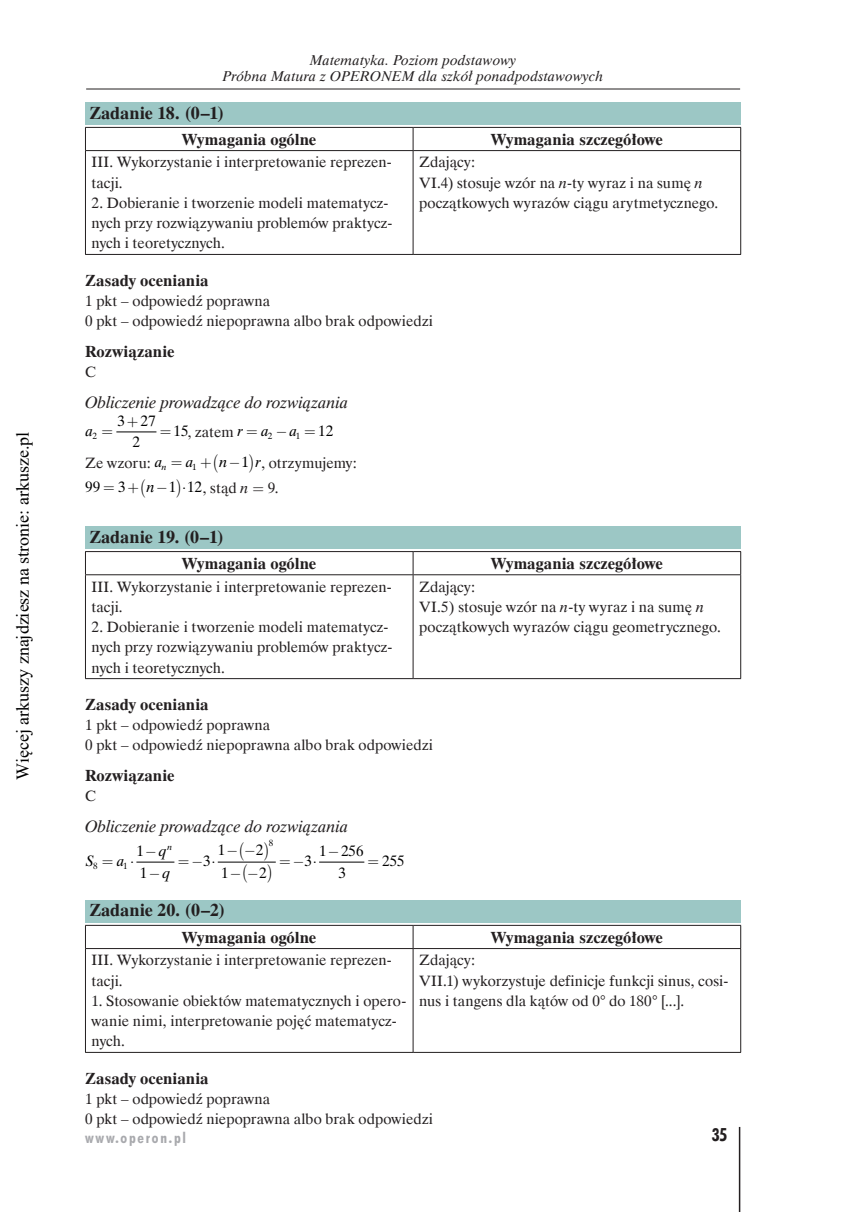
<style>
.page{position:relative;width:868px;height:1212px;background:#fff}
.page>*{position:absolute;margin:0;border:0;box-sizing:border-box;transform-origin:0 0}
.t1{font:700 18px "Dutch 801 EU";color:#231f20}
.t2{font:18px "Times New Roman";color:#000}
.t3{font:18px "Futura Bd Cn EU";color:#231f20}
.t4{font:700 16.5px "Dutch 801 EU";color:#231f20}
.t5{font:italic 16.5px "Dutch 801 EU";letter-spacing:.005em;color:#231f20}
.t6{font:15px/20.2px "Dutch 801 EU";color:#231f20}
.t7{font:15px/21.1px "Dutch 801 EU";color:#000;text-align:center}
.t8{font:15px "Futura Bd Cn EU";letter-spacing:.12em;color:#a8a9ad}
.t9{font:italic 15px "Dutch 801 EU";color:#000}
.t10{font:italic 14.25px/16.5px "Dutch 801 EU";letter-spacing:.02em;color:#231f20;text-align:center}
.t11{font:9px "Dutch 801 EU";color:#000}
.t12{font:italic 9px "Dutch 801 EU";color:#000}
.s1{font-style:italic}
.s2{color:#000}
.s3{font-style:italic;color:#000}
.s4{font-style:normal}
</style>
<div class="page">
<hr style="left:86px;top:89px;width:654px;height:1px;background:#231f20">
<hr style="left:738px;top:1127px;width:2px;height:85px;background:#231f20">
<div style="left:85px;top:102px;width:655px;height:22px;background:#9cc7c5"></div>
<div style="left:85px;top:526px;width:655px;height:22px;background:#9cc7c5"></div>
<div style="left:85px;top:900px;width:655px;height:22px;background:#9cc7c5"></div>
<hr style="left:85px;top:127px;width:328px;height:1px;background:#231f20">
<svg style="left:85px;top:128px;width:1px;height:22px"></svg>
<hr style="left:413px;top:127px;width:328px;height:1px;background:#231f20">
<svg style="left:740px;top:128px;width:1px;height:22px"></svg>
<hr style="left:85px;top:150px;width:328px;height:1px;background:#231f20">
<hr style="left:85px;top:151px;width:1px;height:103px;background:#231f20">
<hr style="left:413px;top:150px;width:328px;height:1px;background:#231f20">
<hr style="left:740px;top:151px;width:1px;height:103px;background:#231f20">
<hr style="left:85px;top:254px;width:328px;height:1px;background:#231f20">
<hr style="left:413px;top:254px;width:328px;height:1px;background:#231f20">
<svg style="left:412px;top:128px;width:1px;height:22px"></svg>
<hr style="left:412px;top:151px;width:1px;height:103px;background:#231f20">
<hr style="left:116px;top:431px;width:40px;height:1px;background:#000">
<hr style="left:85px;top:551px;width:328px;height:1px;background:#231f20">
<svg style="left:85px;top:552px;width:1px;height:22px"></svg>
<hr style="left:413px;top:551px;width:328px;height:1px;background:#231f20">
<svg style="left:740px;top:552px;width:1px;height:22px"></svg>
<hr style="left:85px;top:574px;width:328px;height:1px;background:#231f20">
<hr style="left:85px;top:575px;width:1px;height:103px;background:#231f20">
<hr style="left:413px;top:574px;width:328px;height:1px;background:#231f20">
<hr style="left:740px;top:575px;width:1px;height:103px;background:#231f20">
<hr style="left:85px;top:678px;width:328px;height:1px;background:#231f20">
<hr style="left:413px;top:678px;width:328px;height:1px;background:#231f20">
<svg style="left:412px;top:552px;width:1px;height:22px"></svg>
<hr style="left:412px;top:575px;width:1px;height:103px;background:#231f20">
<hr style="left:136px;top:862px;width:38px;height:1px;background:#000">
<hr style="left:218px;top:862px;width:58px;height:1px;background:#000">
<hr style="left:319px;top:862px;width:45px;height:1px;background:#000">
<hr style="left:85px;top:925px;width:328px;height:1px;background:#231f20">
<svg style="left:85px;top:926px;width:1px;height:22px"></svg>
<hr style="left:413px;top:925px;width:328px;height:1px;background:#231f20">
<svg style="left:740px;top:926px;width:1px;height:22px"></svg>
<hr style="left:85px;top:948px;width:328px;height:1px;background:#231f20">
<hr style="left:85px;top:949px;width:1px;height:103px;background:#231f20">
<hr style="left:413px;top:948px;width:328px;height:1px;background:#231f20">
<hr style="left:740px;top:949px;width:1px;height:103px;background:#231f20">
<hr style="left:85px;top:1052px;width:328px;height:1px;background:#231f20">
<hr style="left:413px;top:1052px;width:328px;height:1px;background:#231f20">
<svg style="left:412px;top:926px;width:1px;height:22px"></svg>
<hr style="left:412px;top:949px;width:1px;height:103px;background:#231f20">
<svg style="left:240px;top:861px;width:7px;height:2px"></svg>
<svg style="left:264px;top:861px;width:7px;height:2px"></svg>
<p class="t2" style="left:10px;top:780px;width:350px;rotate:-90deg">Więcej arkuszy znajdziesz na stronie: arkusze.pl</p>
<p class="t10" style="left:223px;top:52px;width:382px">Matematyka. Poziom podstawowy<br>Próbna Matura z OPERONEM dla szkół ponadpodstawowych</p>
<p class="t1" style="left:89px;top:101px;width:137px">Zadanie 18. (0–1)</p>
<p class="t4" style="left:182px;top:129px;width:135px">Wymagania ogólne</p>
<p class="t4" style="left:491px;top:129px;width:173px">Wymagania szczegółowe</p>
<p class="t6" style="left:91px;top:152px;width:302px">III. Wykorzystanie i interpretowanie reprezen&shy;tacji.</p>
<p class="t6" style="left:91px;top:193px;width:302px">2. Dobieranie i tworzenie modeli matematycz&shy;nych przy rozwiązywaniu problemów praktycz&shy;nych i teoretycznych.</p>
<p class="t6" style="left:419px;top:152px;width:300px">Zdający:<br>VI.4) stosuje wzór na <span class="s1">n</span>-ty wyraz i na sumę <span class="s1">n </span>początkowych wyrazów ciągu arytmetycznego.</p>
<p class="t4" style="left:85px;top:270px;width:125px">Zasady oceniania</p>
<p class="t6" style="left:85px;top:291px;width:349px">1 pkt – odpowiedź poprawna<br>0 pkt – odpowiedź niepoprawna albo brak odpowiedzi</p>
<p class="t4" style="left:85px;top:341px;width:91px">Rozwiązanie</p>
<p class="t6" style="left:85px;top:362px;width:12px">C</p>
<p class="t5" style="left:85px;top:392px;width:265px">Obliczenie prowadzące do rozwiązania</p>
<p class="t9" style="left:86px;top:421px;width:12px">a<sub>2</sub></p>
<p class="t7" style="left:117px;top:411px;width:39px">3 27<br>2</p>
<p class="t6" style="left:173px;top:422px;width:71px"><span class="s2">15</span>, zatem <span class="s3">r</span></p>
<p class="t9" style="left:261px;top:421px;width:73px">a − a<sub>1</sub> <span class="s4">12</span></p>
<p class="t11" style="left:268px;top:430px;width:6px">2</p>
<p class="t6" style="left:85px;top:453px;width:79px">Ze wzoru: <span class="s3">a</span></p>
<p class="t9" style="left:186px;top:452px;width:9px">a</p>
<p class="t6" style="left:219px;top:453px;width:139px"><span class="s3">n</span><span class="s2">−1</span> , otrzymujemy:</p>
<p class="t9" style="left:256px;top:452px;width:6px">r</p>
<p class="t12" style="left:162px;top:461px;width:6px">n</p>
<p class="t11" style="left:192px;top:461px;width:6px">1</p>
<p class="t7" style="left:85px;top:477px;width:42px">99 3</p>
<p class="t7" style="left:169px;top:477px;width:9px">1</p>
<p class="t6" style="left:147px;top:478px;width:103px"><span class="s3">n</span><span class="s2">−</span> <span class="s2">⋅12</span>, stąd <span class="s1">n</span></p>
<p class="t6" style="left:268px;top:478px;width:12px">9.</p>
<p class="t1" style="left:89px;top:526px;width:136px">Zadanie 19. (0–1)</p>
<p class="t4" style="left:182px;top:553px;width:135px">Wymagania ogólne</p>
<p class="t4" style="left:491px;top:553px;width:173px">Wymagania szczegółowe</p>
<p class="t6" style="left:91px;top:577px;width:302px">III. Wykorzystanie i interpretowanie reprezen&shy;tacji.</p>
<p class="t6" style="left:91px;top:617px;width:302px">2. Dobieranie i tworzenie modeli matematycz&shy;nych przy rozwiązywaniu problemów praktycz&shy;nych i teoretycznych.</p>
<p class="t6" style="left:419px;top:577px;width:303px">Zdający:<br>VI.5) stosuje wzór na <span class="s1">n</span>-ty wyraz i na sumę <span class="s1">n </span>początkowych wyrazów ciągu geometrycznego.</p>
<p class="t4" style="left:85px;top:694px;width:125px">Zasady oceniania</p>
<p class="t6" style="left:85px;top:715px;width:349px">1 pkt – odpowiedź poprawna<br>0 pkt – odpowiedź niepoprawna albo brak odpowiedzi</p>
<p class="t4" style="left:85px;top:765px;width:91px">Rozwiązanie</p>
<p class="t6" style="left:85px;top:786px;width:12px">C</p>
<p class="t5" style="left:85px;top:816px;width:265px">Obliczenie prowadzące do rozwiązania</p>
<p class="t9" style="left:86px;top:851px;width:10px">S</p>
<p class="t9" style="left:117px;top:851px;width:19px">a ⋅</p>
<p class="t11" style="left:269px;top:837px;width:6px">8</p>
<p class="t7" style="left:203px;top:850px;width:9px">3</p>
<p class="t7" style="left:218px;top:838px;width:50px;line-height:22.8px;text-align:left">1− −2<br>1− −2</p>
<p class="t7" style="left:304px;top:850px;width:9px">3</p>
<p class="t7" style="left:319px;top:841px;width:46px">1 256<br>3</p>
<p class="t7" style="left:382px;top:850px;width:24px">255</p>
<p class="t1" style="left:89px;top:899px;width:137px">Zadanie 20. (0–2)</p>
<p class="t4" style="left:182px;top:927px;width:135px">Wymagania ogólne</p>
<p class="t4" style="left:491px;top:927px;width:173px">Wymagania szczegółowe</p>
<p class="t6" style="left:91px;top:950px;width:302px">III. Wykorzystanie i interpretowanie reprezen&shy;tacji.</p>
<p class="t6" style="left:91px;top:991px;width:316px">1. Stosowanie obiektów matematycznych i opero&shy;wanie nimi, interpretowanie pojęć matematycz&shy;nych.</p>
<p class="t7" style="left:136px;top:841px;width:35px;text-align:left">1−<span class="s1">q<br></span>1−<span class="s1">q</span></p>
<p class="t12" style="left:167px;top:842px;width:6px">n</p>
<p class="t11" style="left:93px;top:860px;width:6px">8</p>
<p class="t11" style="left:123px;top:860px;width:6px">1</p>
<p class="t6" style="left:419px;top:950px;width:310px">Zdający:<br>VII.1) wykorzystuje definicje funkcji sinus, cosi&shy;nus i tangens dla kątów od 0° do 180° [...].</p>
<p class="t4" style="left:85px;top:1068px;width:125px">Zasady oceniania</p>
<p class="t6" style="left:85px;top:1089px;width:349px">1 pkt – odpowiedź poprawna<br>0 pkt – odpowiedź niepoprawna albo brak odpowiedzi</p>
<p class="t8" style="left:85px;top:1128px;width:103px">www.operon.pl</p>
<p class="t3" style="left:711px;top:1123px;width:17px">35</p>
</div>
